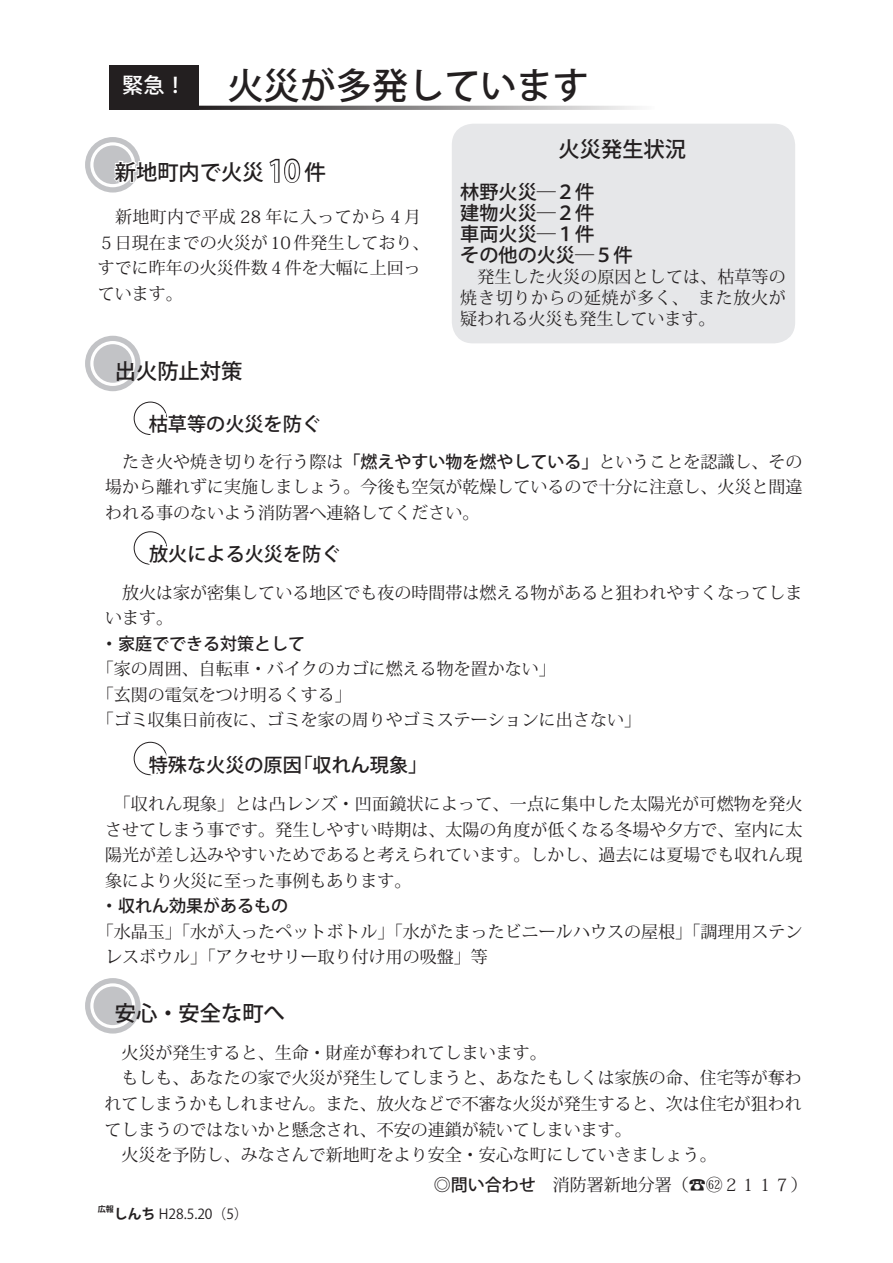
<style>
.page{position:relative;width:893px;height:1263px;background:#fff}
.page>*{position:absolute;margin:0;border:0;box-sizing:border-box;transform-origin:0 0}
.t1{font:500 36.15px "Koz Go Pro";color:#231f20}
.t2{font:500 28.65px "Koz Go Pro";color:#fff}
.t3{font:500 21.3px "Koz Go Pro";color:#231f20}
.t4{font:500 21.3px "Koz Go Pro";color:#fff}
.t5{font:500 19.2px/21.3px "Koz Go Pro";color:#231f20}
.t6{font:16.95px/25.5px "Koz Min Pro";color:#231f20}
.t7{font:500 16.95px "Koz Go Pro";color:#231f20}
.t8{font:13.8px "Koz Go Pro";color:#231f20}
.t9{font:700 8.1px "Koz Go Pro";color:#231f20}
.s1{font-family:"Koz Go Pro";font-weight:500}
.s2{font-weight:700}
</style>
<div class="page">
<svg style="left:85px;top:137px;width:56px;height:56px"></svg>
<div style="left:90px;top:142px;width:45px;height:45px;border:3px solid #fff;border-radius:50%"></div>
<div style="left:452px;top:124px;width:343px;height:219px;background:#e6e7e9;border-radius:21px"></div>
<div style="left:109px;top:65px;width:90px;height:45px;background:#231f20"></div>
<svg style="left:345px;top:106px;width:293px;height:4px"></svg>
<svg style="left:85px;top:336px;width:56px;height:55px"></svg>
<div style="left:90px;top:341px;width:45px;height:45px;border:3px solid #fff;border-radius:50%"></div>
<svg style="left:105px;top:105px;width:240px;height:460px"></svg>
<div style="left:134px;top:742px;width:33px;height:33px;border:1px solid #231f20;border-radius:50%"></div>
<svg style="left:144px;top:744px;width:23px;height:32px"></svg>
<div style="left:85px;top:978px;width:56px;height:55px;background:#c2c3c6;border-radius:50%"></div>
<div style="left:90px;top:983px;width:45px;height:45px;border:3px solid #fff;border-radius:50%"></div>
<h1 class="t1" style="left:227px;top:62px;width:363px">火災が多発しています</h1>
<p class="t3" style="left:558px;top:135px;width:129px">火災発生状況</p>
<p class="t5" style="left:460px;top:182px;width:174px">林野火災―２件<br>建物火災―２件<br>車両火災―１件<br>その他の火災―５件</p>
<p class="t6" style="left:460px;top:265px;width:327px;line-height:21.3px;text-align:justify">　発生した火災の原因としては、枯草等の焼き切りからの延焼が多く、　また放火が疑われる火災も発生しています。</p>
<p class="t4" style="left:122px;top:72px;width:65px">緊急!</p>
<h2 class="t2" style="left:268px;top:153px;width:34px">10</h2>
<p class="t3" style="left:115px;top:158px;width:150px">新地町内で火災</p>
<p class="t6" style="left:98px;top:204px;width:333px">　新地町内で平成 28 年に入ってから４月<br>５日現在までの火災が10件発生しており、すでに昨年の火災件数４件を大幅に上回っています。</p>
<p class="t3" style="left:304px;top:158px;width:23px">件</p>
<p class="t3" style="left:115px;top:358px;width:129px">出火防止対策</p>
<p class="t5" style="left:149px;top:415px;width:174px">枯草等の火災を防ぐ</p>
<p class="t6" style="left:105px;top:448px;width:699px;text-align:justify">　たき火や焼き切りを行う際は<span class="s1">「燃えやすい物を燃やしている」</span>ということを認識し、その場から離れずに実施しましょう。今後も空気が乾燥しているので十分に注意し、火災と間違われる事のないよう消防署へ連絡してください。</p>
<p class="t5" style="left:149px;top:544px;width:193px">放火による火災を防ぐ</p>
<p class="t6" style="left:105px;top:579px;width:699px">　放火は家が密集している地区でも夜の時間帯は燃える物があると狙われやすくなってしまいます。</p>
<p class="t7" style="left:101px;top:632px;width:206px">・家庭でできる対策として</p>
<p class="t6" style="left:97px;top:656px;width:546px">「家の周囲、自転車・バイクのカゴに燃える物を置かない「<br>「玄関の電気をつけ明るくする「<br>「ゴミ収集日前夜に、ゴミを家の周りやゴミステーションに出さない「</p>
<p class="t5" style="left:293px;top:755px;width:135px">「収れん現象「</p>
<p class="t5" style="left:149px;top:755px;width:155px">特殊な火災の原因</p>
<p class="t6" style="left:105px;top:791px;width:699px;text-align:justify">　「収れん現象」とは凸レンズ・凹面鏡状によって、一点に集中した太陽光が可燃物を発火させてしまう事です。発生しやすい時期は、太陽の角度が低くなる冬場や夕方で、室内に太陽光が差し込みやすいためであると考えられています。しかし、過去には夏場でも収れん現象により火災に至った事例もあります。</p>
<p class="t7" style="left:101px;top:895px;width:189px">・収れん効果があるもの</p>
<p class="t6" style="left:105px;top:918px;width:699px;text-indent:-9px">「水晶玉」「水が入ったペットボトル」「水がたまったビニールハウスの屋根」「調理用ステンレスボウル」「アクセサリー取り付け用の吸盤」等</p>
<p class="t3" style="left:115px;top:1000px;width:172px">安心・安全な町へ</p>
<p class="t6" style="left:105px;top:1039px;width:699px">　火災が発生すると、生命・財産が奪われてしまいます。<br>　もしも、あなたの家で火災が発生してしまうと、あなたもしくは家族の命、住宅等が奪われてしまうかもしれません。また、放火などで不審な火災が発生すると、次は住宅が狙われてしまうのではないかと懸念され、不安の連鎖が続いてしまいます。<br>　火災を予防し、みなさんで新地町をより安全・安心な町にしていきましょう。</p>
<p class="t6" style="left:723px;top:1172px;width:87px">２１１７(</p>
<p class="t6" style="left:434px;top:1172px;width:274px"><span class="s1">◎問い合わせ</span>　消防署新地分署)☎</p>
<p class="t9" style="left:98px;top:1204px;width:18px">広報</p>
<p class="t8" style="left:114px;top:1205px;width:135px"><span class="s2">しんち</span> H28.5.20) (5</p>
</div>
